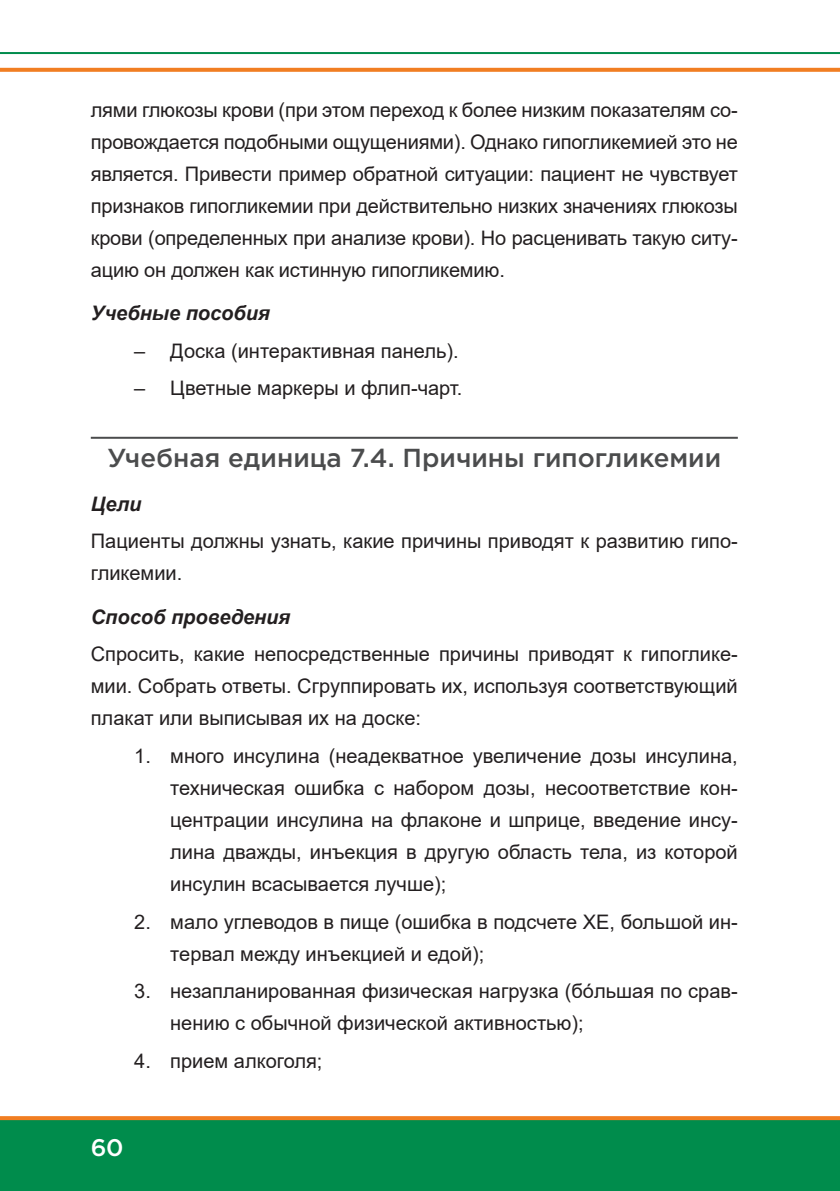
<style>
.page{position:relative;width:840px;height:1191px;background:#fff}
.page>*{position:absolute;margin:0;border:0;box-sizing:border-box;transform-origin:0 0}
.podzag{font:500 26px "Gotham Pro";color:#4b4c4d}
.t1{font:500 24px "Gotham Pro";color:#fff}
.txt{font:20px/32px "Arial";color:#231f20;text-align:justify}
.txt2{font:italic 700 20px "Arial";color:#231f20}
</style>
<div class="page">
<div style="left:0;top:1119px;width:839px;height:72px;background:#008c4c"></div>
<svg style="left:0;top:1116px;width:839px;height:4px;background:#f18229"></svg>
<svg style="left:0;top:68px;width:839px;height:4px;background:#f1842c"></svg>
<hr style="left:0;top:52px;width:839px;height:2px;background:#008c4c">
<hr style="left:91px;top:437px;width:646px;height:2px;background:#4b4c4d">
<p class="txt" style="left:91px;top:93px;width:648px">лями глюкозы крови (при этом переход к более низким показателям со&shy;провождается подобными ощущениями). Однако гипогликемией это не является. Привести пример обратной ситуации: пациент не чувствует признаков гипогликемии при действительно низких значениях глюкозы крови (определенных при анализе крови). Но расценивать такую ситу&shy;ацию он должен как истинную гипогликемию.</p>
<p class="txt2" style="left:91px;top:300px;width:180px">Учебные пособия</p>
<p class="txt" style="left:134px;top:334px;width:326px">– Доска (интерактивная панель).</p>
<p class="txt" style="left:134px;top:372px;width:329px">– Цветные маркеры и флип-чарт.</p>
<p class="podzag" style="left:107px;top:443px;width:615px">Учебная единица 7.4. Причины гипогликемии</p>
<p class="txt2" style="left:91px;top:490px;width:52px">Цели</p>
<p class="txt" style="left:91px;top:525px;width:648px">Пациенты должны узнать, какие причины приводят к развитию гипо&shy;гликемии.</p>
<p class="txt2" style="left:91px;top:603px;width:201px">Способ проведения</p>
<p class="txt" style="left:91px;top:638px;width:648px">Спросить, какие непосредственные причины приводят к гипоглике&shy;мии. Собрать ответы. Сгруппировать их, используя соответствующий плакат или выписывая их на доске:</p>
<p class="txt" style="left:170px;top:740px;width:568px;text-indent:-36px">1. много инсулина (неадекватное увеличение дозы инсулина, техническая ошибка с набором дозы, несоответствие кон&shy;центрации инсулина на флаконе и шприце, введение инсу&shy;лина дважды, инъекция в другую область тела, из которой инсулин всасывается лучше);</p>
<p class="txt" style="left:170px;top:905px;width:568px;text-indent:-36px">2. мало углеводов в пище (ошибка в подсчете ХЕ, большой ин&shy;тервал между инъекцией и едой);</p>
<p class="txt" style="left:170px;top:975px;width:568px;text-indent:-36px">3. незапланированная физическая нагрузка (бóльшая по срав&shy;нению с обычной физической активностью);</p>
<p class="txt" style="left:134px;top:1045px;width:190px">4. прием алкоголя;</p>
<p class="t1" style="left:91px;top:1134px;width:34px">60</p>
</div>
